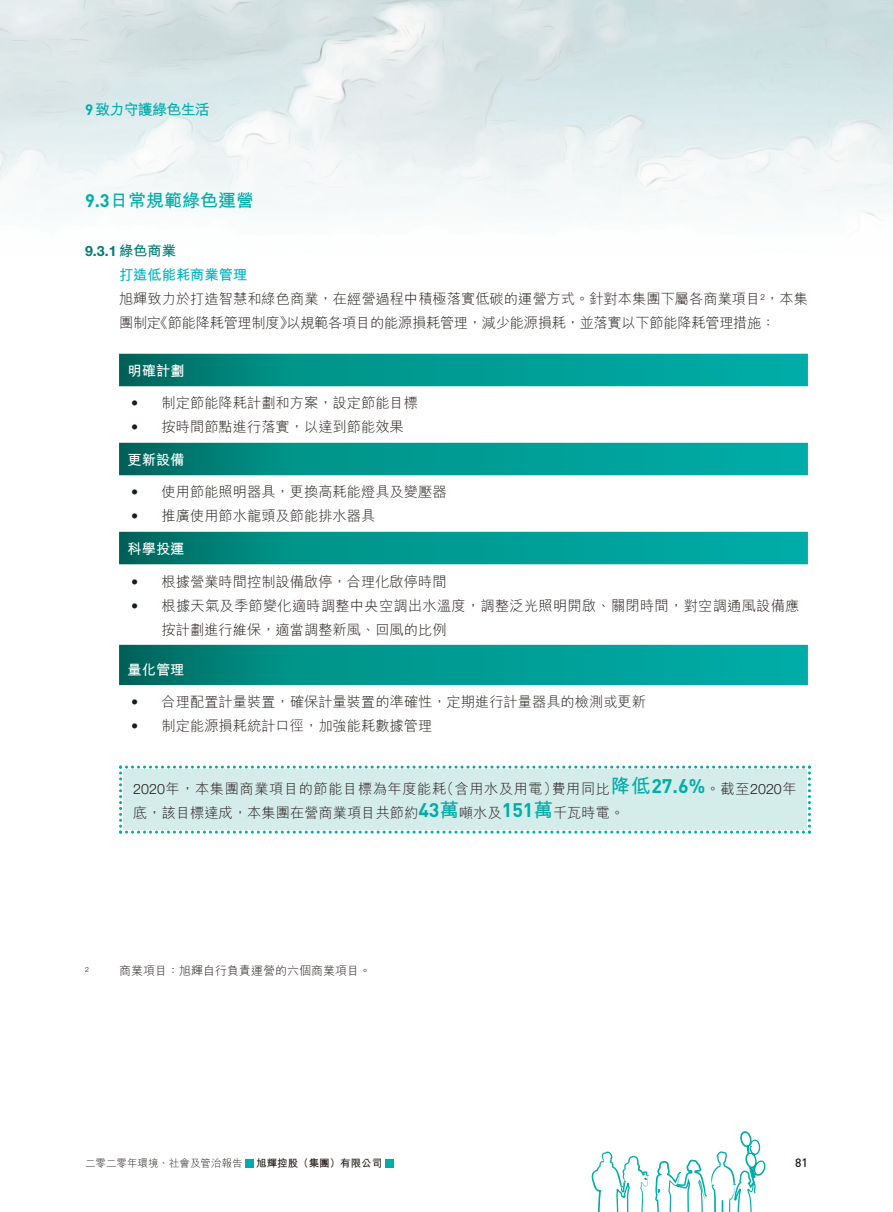
<style>
.page{position:relative;width:893px;height:1212px;background:#fff}
.page>*{position:absolute;margin:0;border:0;box-sizing:border-box;transform-origin:0 0}
.t1{font:18px "M Hei HK Bold E Ten B5 H";color:#00ada9}
.t2{font:15px "M Hei HK Bold E Ten B5 H";letter-spacing:-.05em;color:#00ada9}
.t3{font:14.25px/24px "M Hei HK Light E Ten B5 H";color:#231916}
.t4{font:14.25px/24px "M Hei HK Light E Ten B5 H";letter-spacing:.04em;color:#231916}
.t5{font:14.25px/24px "M Hei HK Light E Ten B5 H";letter-spacing:.02em;color:#231916}
.t6{font:14.25px "M Hei HK Bold E Ten B5 H";color:#fff}
.t7{font:700 14.25px "Helvetica Neue LT Std";color:#007c73}
.t8{font:14.25px "M Hei HK Bold E Ten B5 H";color:#00b3c4}
.t9{font:12px "M Hei HK Light E Ten B5 H";color:#231916}
.t10{font:500 12px "DIN Pro";color:#231916}
.t11{font:10.5px "M Hei HK Light E Ten B5 H";color:#231916}
.t12{font:10.5px "M Hei HK Bold E Ten B5 H";color:#231916}
.t13{font:300 7.05px "Helvetica Neue LT Std";color:#231916}
.s1{font-family:"DIN Pro";font-weight:700}
.s2{font-family:"M Hei HK Bold E Ten B5 H";font-weight:400}
.s3{font-family:"Helvetica Neue LT Std";font-weight:300}
.s4{font-family:"M Hei HK Bold E Ten B5 H";font-size:19.5px;color:#00ada9}
.s5{font-family:"DIN Pro";font-weight:700;font-size:19.5px;color:#00ada9}
</style>
<div class="page">
<img style="left:0;top:0;width:893px;height:1169px">
<div style="left:245px;top:1159px;width:9px;height:8px;background:#00ada9"></div>
<div style="left:385px;top:1159px;width:8px;height:8px;background:#00ada9"></div>
<svg style="left:591px;top:1131px;width:174px;height:81px"></svg>
<svg style="left:119px;top:354px;width:689px;height:331px"></svg>
<svg style="left:119px;top:765px;width:692px;height:68px;background:#d0ebe9"></svg>
<p class="t2" style="left:85px;top:104px;width:126px"><span class="s1">9</span> 致力守護綠色生活</p>
<p class="t1" style="left:85px;top:194px;width:171px"><span class="s1">9.3</span>日常規範綠色運營</p>
<p class="t7" style="left:85px;top:246px;width:93px">9.3.1 <span class="s2">綠色商業</span></p>
<p class="t8" style="left:119px;top:269px;width:130px">打造低能耗商業管理</p>
<p class="t3" style="left:119px;top:288px;width:690px">旭輝致力於打造智慧和綠色商業，在經營過程中積極落實低碳的運營方式。針對本集團下屬各商業項目<sup>2</sup>，本集團制定《節能降耗管理制度》以規範各項目的能源損耗管理，減少能源損耗，並落實以下節能降耗管理措施：</p>
<p class="t6" style="left:128px;top:365px;width:58px">明確計劃</p>
<p class="t3" style="left:131px;top:393px;width:288px"><span class="s3">•</span> 制定節能降耗計劃和方案，設定節能目標</p>
<p class="t3" style="left:131px;top:417px;width:274px"><span class="s3">•</span> 按時間節點進行落實，以達到節能效果</p>
<p class="t6" style="left:128px;top:454px;width:58px">更新設備</p>
<p class="t3" style="left:131px;top:482px;width:317px"><span class="s3">•</span> 使用節能照明器具，更換高耗能燈具及變壓器</p>
<p class="t3" style="left:131px;top:506px;width:246px"><span class="s3">•</span> 推廣使用節水龍頭及節能排水器具</p>
<p class="t6" style="left:128px;top:543px;width:58px">科學投運</p>
<p class="t3" style="left:131px;top:571px;width:317px"><span class="s3">•</span> 根據營業時間控制設備啟停，合理化啟停時間</p>
<p class="t5" style="left:162px;top:595px;width:639px;text-indent:-30px"><span class="s3">•</span> 根據天氣及季節變化適時調整中央空調出水溫度，調整泛光照明開啟、關閉時間，對空調通風設備應按計劃進行維保，適當調整新風、回風的比例</p>
<p class="t6" style="left:128px;top:664px;width:58px">量化管理</p>
<p class="t3" style="left:131px;top:692px;width:516px"><span class="s3">•</span> 合理配置計量裝置，確保計量裝置的準確性，定期進行計量器具的檢測或更新</p>
<p class="t3" style="left:131px;top:716px;width:303px"><span class="s3">•</span> 制定能源損耗統計口徑，加強能耗數據管理</p>
<p class="t4" style="left:133px;top:778px;width:665px"><span class="s3">2020</span>年，本集團商業項目的節能目標為年度能耗（含用水及用電）費用同比<span class="s4">降低</span><span class="s5">27.6%</span>。截至<span class="s3">2020</span>年底，該目標達成，本集團在營商業項目共節約<span class="s5">43</span><span class="s4">萬</span>噸水及<span class="s5">151</span><span class="s4">萬</span>千瓦時電。</p>
<p class="t13" style="left:85px;top:967px;width:5px">2</p>
<p class="t9" style="left:119px;top:966px;width:253px">商業項目：旭輝自行負責運營的六個商業項目。</p>
<p class="t11" style="left:85px;top:1159px;width:159px">二零二零年環境、社會及管治報告</p>
<p class="t12" style="left:256px;top:1159px;width:127px">旭輝控股（集團）有限公司</p>
<p class="t10" style="left:795px;top:1158px;width:14px">81</p>
</div>
